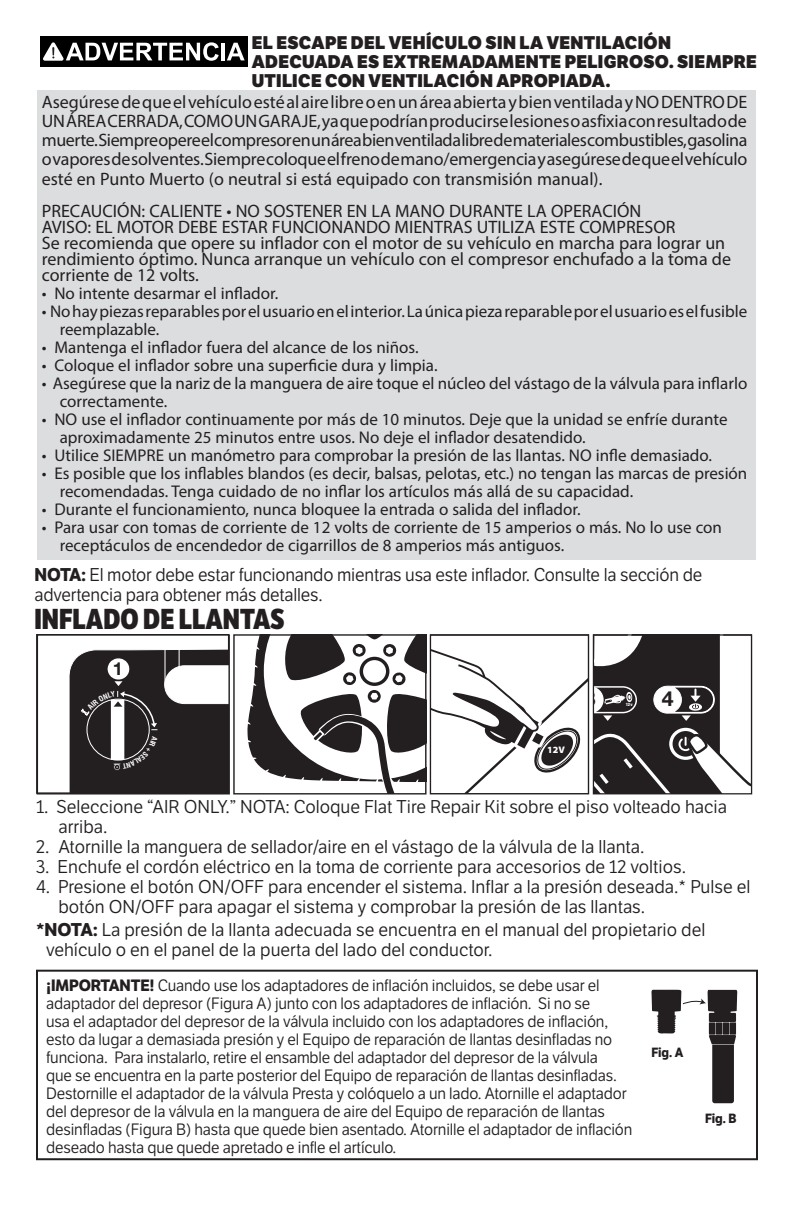
<style>
.page{position:relative;width:792px;height:1224px;background:#fff}
.page>*{position:absolute;margin:0;border:0;box-sizing:border-box;transform-origin:0 0}
.t1{font:800 28px "LFT Etica Condensed";color:#231f20}
.t2{font:700 20.8px "Helvetica Neue";color:#231f20}
.t3{font:18px/19.2px "Myriad Pro";color:#231f20;text-align:justify}
.t4{font:18px/20px "LFT Etica";color:#231f20}
.t5{font:700 18px "Helvetica Neue";color:#231f20}
.attention{font:800 17.8px/18.6px "LFT Etica";letter-spacing:.02em;color:#231f20}
.t6{font:17px/18px "Myriad Pro";color:#231f20}
.t7{font:16px/18px "LFT Etica";letter-spacing:-.01em;color:#231f20}
.t8{font:700 13px "LFT Etica";letter-spacing:-.01em;color:#231f20;scale:.95 1}
.t9{font:900 9.6px "Myriad Pro";color:#fff}
.t10{font:800 condensed 4.4px "Helvetica Neue";color:#fff}
.s1{font-weight:700}
</style>
<div class="page">
<div style="left:37px;top:91px;width:719px;height:469px;background:#dcdddf"></div>
<div style="left:41px;top:36px;width:207px;height:30px;background:#000"></div>
<hr style="left:222px;top:43px;width:3px;height:17px;background:#fff">
<svg style="left:227px;top:43px;width:18px;height:17px"></svg>
<svg style="left:43px;top:42px;width:176px;height:19px"></svg>
<div style="left:37px;top:634px;width:193px;height:161px;border:1px solid #231f20"></div>
<svg style="left:247px;top:634px;width:505px;height:160px"></svg>
<svg style="left:651px;top:989px;width:87px;height:114px"></svg>
<div style="left:36px;top:970px;width:722px;height:190px;border:2px solid #231f20"></div>
<svg style="left:68px;top:648px;width:161px;height:145px"></svg>
<p class="attention" style="left:252px;top:34px;width:507px">EL ESCAPE DEL VEHÍCULO SIN LA VENTILACIÓN<br>ADECUADA ES EXTREMADAMENTE PELIGROSO. SIEMPRE<br>UTILICE CON VENTILACIÓN APROPIADA.</p>
<p class="t3" style="left:42px;top:92px;width:707px">Asegúrese de que el vehículo esté al aire libre o en un área abierta y bien ventilada y NO DENTRO DE UN ÁREA CERRADA, COMO UN GARAJE, ya que podrían producirse lesiones o asfixia con resultado de muerte. Siempre opere el compresor en un área bien ventilada libre de materiales combustibles, gasolina o vapores de solventes. Siempre coloque el freno de mano/emergencia y asegúrese de que el vehículo esté en Punto Muerto (o neutral si está equipado con transmisión manual).</p>
<p class="t3" style="left:42px;top:201px;width:601px">PRECAUCIÓN: CALIENTE • NO SOSTENER EN LA MANO DURANTE LA OPERACIÓN</p>
<p class="t3" style="left:42px;top:217px;width:635px">AVISO: EL MOTOR DEBE ESTAR FUNCIONANDO MIENTRAS UTILIZA ESTE COMPRESOR</p>
<p class="t3" style="left:42px;top:234px;width:691px;line-height:16px;text-align:left">Se recomienda que opere su inflador con el motor de su vehículo en marcha para lograr un rendimiento óptimo. Nunca arranque un vehículo con el compresor enchufado a la toma de corriente de 12 volts.</p>
<p class="t6" style="left:42px;top:284px;width:238px">• No intente desarmar el inflador.</p>
<p class="t6" style="left:60px;top:302px;width:689px;text-indent:-18px">• No hay piezas reparables por el usuario en el interior. La única pieza reparable por el usuario es el fusible reemplazable.</p>
<p class="t6" style="left:42px;top:338px;width:378px">• Mantenga el inflador fuera del alcance de los niños.</p>
<p class="t6" style="left:42px;top:356px;width:397px">• Coloque el inflador sobre una superficie dura y limpia.</p>
<p class="t6" style="left:60px;top:374px;width:689px;text-indent:-18px">• Asegúrese que la nariz de la manguera de aire toque el núcleo del vástago de la válvula para inflarlo correctamente.</p>
<p class="t6" style="left:60px;top:410px;width:669px;text-indent:-18px">• NO use el inflador continuamente por más de 10 minutos. Deje que la unidad se enfríe durante aproximadamente 25 minutos entre usos. No deje el inflador desatendido.</p>
<p class="t6" style="left:42px;top:446px;width:672px">• Utilice SIEMPRE un manómetro para comprobar la presión de las llantas. NO infle demasiado.</p>
<p class="t6" style="left:60px;top:464px;width:689px;text-indent:-18px">• Es posible que los inflables blandos (es decir, balsas, pelotas, etc.) no tengan las marcas de presión recomendadas. Tenga cuidado de no inflar los artículos más allá de su capacidad.</p>
<p class="t6" style="left:42px;top:500px;width:540px">• Durante el funcionamiento, nunca bloquee la entrada o salida del inflador.</p>
<p class="t6" style="left:60px;top:518px;width:664px;text-indent:-18px">• Para usar con tomas de corriente de 12 volts de corriente de 15 amperios o más. No lo use con receptáculos de encendedor de cigarrillos de 8 amperios más antiguos.</p>
<p class="t4" style="left:35px;top:566px;width:669px"><span class="s1">NOTA:</span> El motor debe estar funcionando mientras usa este inflador. Consulte la sección de advertencia para obtener más detalles.</p>
<p class="t1" style="left:35px;top:601px;width:252px">INFLADO DE LLANTAS</p>
<p class="t5" style="left:113px;top:657px;width:12px">1</p>
<p class="t9" style="left:547px;top:744px;width:19px">12V</p>
<p class="t2" style="left:584px;top:686px;width:13px">3</p>
<p class="t10" style="left:626px;top:702px;width:8px">12v</p>
<p class="t2" style="left:662px;top:686px;width:13px">4</p>
<p class="t4" style="left:58px;top:797px;width:670px;text-indent:-22px">1. Seleccione “AIR ONLY.” NOTA: Coloque Flat Tire Repair Kit sobre el piso volteado hacia arriba.</p>
<p class="t4" style="left:36px;top:837px;width:610px">2. Atornille la manguera de sellador/aire en el vástago de la válvula de la llanta.</p>
<p class="t4" style="left:36px;top:857px;width:652px">3. Enchufe el cordón eléctrico en la toma de corriente para accesorios de 12 voltios.</p>
<p class="t4" style="left:58px;top:877px;width:693px;text-indent:-22px">4. Presione el botón ON/OFF para encender el sistema. Inflar a la presión deseada.* Pulse el botón ON/OFF para apagar el sistema y comprobar la presión de las llantas.</p>
<p class="t4" style="left:46px;top:920px;width:661px;text-indent:-10px"><span class="s1">*NOTA:</span> La presión de la llanta adecuada se encuentra en el manual del propietario del vehículo o en el panel de la puerta del lado del conductor.</p>
<p class="t7" style="left:46px;top:977px;width:588px"><span class="s1">¡IMPORTANTE!</span> Cuando use los adaptadores de inflación incluidos, se debe usar el adaptador del depresor (Figura A) junto con los adaptadores de inflación. Si no se<br>usa el adaptador del depresor de la válvula incluido con los adaptadores de inflación, esto da lugar a demasiada presión y el Equipo de reparación de llantas desinfladas no funciona. Para instalarlo, retire el ensamble del adaptador del depresor de la válvula<br>que se encuentra en la parte posterior del Equipo de reparación de llantas desinfladas.<br>Destornille el adaptador de la válvula Presta y colóquelo a un lado. Atornille el adaptador del depresor de la válvula en la manguera de aire del Equipo de reparación de llantas desinfladas (Figura B) hasta que quede bien asentado. Atornille el adaptador de inflación deseado hasta que quede apretado e infle el artículo.</p>
<p class="t8" style="left:651px;top:1044px;width:35px">Fig. A</p>
<p class="t8" style="left:705px;top:1110px;width:35px">Fig. B</p>
</div>
